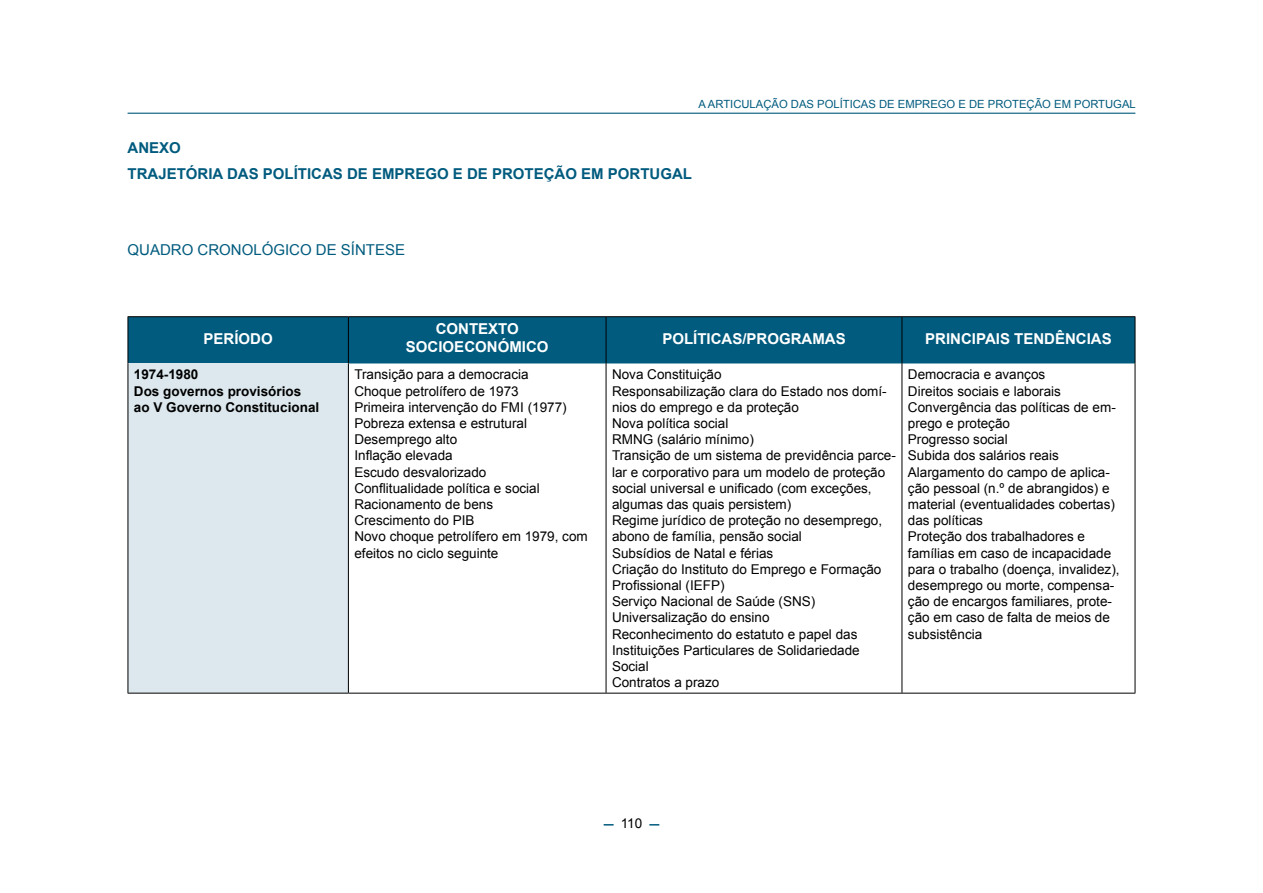
<style>
.page{position:relative;width:1263px;height:893px;background:#fff}
.page>*{position:absolute;margin:0;border:0;box-sizing:border-box;transform-origin:0 0}
.t1{font:700 15px/18px "Arial";color:#fff;text-align:center}
.t2{font:700 15px/25.5px "Arial";color:#015b7e}
.t3{font:15px "Arial";color:#015b7e}
.t4{font:13.5px/16.2px "Arial";color:#000}
.t5{font:700 13.5px/16.2px "Arial";color:#000}
.t6{font:11.25px "Arial";color:#015b7e}
</style>
<div class="page">
<div style="left:129px;top:317px;width:1006px;height:46px;background:#015b7e"></div>
<div style="left:128px;top:363px;width:220px;height:330px;background:#dce8ed"></div>
<hr style="left:128px;top:316px;width:220px;height:1px;background:#000">
<hr style="left:128px;top:317px;width:1px;height:46px;background:#000">
<hr style="left:348px;top:316px;width:258px;height:1px;background:#000">
<hr style="left:348px;top:317px;width:1px;height:46px;background:#000">
<hr style="left:606px;top:316px;width:296px;height:1px;background:#000">
<hr style="left:606px;top:317px;width:1px;height:46px;background:#000">
<hr style="left:902px;top:316px;width:233px;height:1px;background:#000">
<hr style="left:901px;top:317px;width:1px;height:46px;background:#000">
<hr style="left:1135px;top:317px;width:1px;height:46px;background:#000">
<hr style="left:128px;top:363px;width:1px;height:330px;background:#000">
<hr style="left:348px;top:363px;width:1px;height:330px;background:#000">
<hr style="left:606px;top:363px;width:1px;height:330px;background:#000">
<hr style="left:901px;top:363px;width:1px;height:330px;background:#000">
<hr style="left:1135px;top:363px;width:1px;height:330px;background:#000">
<hr style="left:128px;top:693px;width:220px;height:1px;background:#000">
<hr style="left:348px;top:693px;width:258px;height:1px;background:#000">
<hr style="left:606px;top:693px;width:296px;height:1px;background:#000">
<hr style="left:902px;top:693px;width:233px;height:1px;background:#000">
<hr style="left:128px;top:113px;width:1007px;height:1px;background:#015b7e">
<p class="t6" style="left:699px;top:96px;width:439px">A ARTICULAÇÃO DAS POLÍTICAS DE EMPREGO E DE PROTEÇÃO EM PORTUGAL</p>
<p class="t2" style="left:128px;top:136px;width:566px">ANEXO<br>TRAJETÓRIA DAS POLÍTICAS DE EMPREGO E DE PROTEÇÃO EM PORTUGAL</p>
<p class="t3" style="left:128px;top:240px;width:279px">QUADRO CRONOLÓGICO DE SÍNTESE</p>
<p class="t1" style="left:204px;top:330px;width:71px">PERÍODO</p>
<p class="t1" style="left:406px;top:320px;width:144px">CONTEXTO<br>SOCIOECONÓMICO</p>
<p class="t1" style="left:662px;top:330px;width:185px">POLÍTICAS/PROGRAMAS</p>
<p class="t1" style="left:925px;top:330px;width:188px">PRINCIPAIS TENDÊNCIAS</p>
<p class="t5" style="left:134px;top:367px;width:187px">1974-1980<br>Dos governos provisórios ao V Governo Constitucional</p>
<p class="t4" style="left:354px;top:367px;width:235px">Transição para a democracia<br>Choque petrolífero de 1973<br>Primeira intervenção do FMI (1977)<br>Pobreza extensa e estrutural<br>Desemprego alto<br>Inflação elevada<br>Escudo desvalorizado<br>Conflitualidade política e social<br>Racionamento de bens<br>Crescimento do PIB<br>Novo choque petrolífero em 1979, com efeitos no ciclo seguinte</p>
<p class="t4" style="left:612px;top:367px;width:285px">Nova Constituição<br>Responsabilização clara do Estado nos domí&shy;nios do emprego e da proteção<br>Nova política social<br>RMNG (salário mínimo)<br>Transição de um sistema de previdência parce&shy;lar e corporativo para um modelo de proteção social universal e unificado (com exceções, algumas das quais persistem)<br>Regime jurídico de proteção no desemprego, abono de família, pensão social<br>Subsídios de Natal e férias<br>Criação do Instituto do Emprego e Formação<br>Profissional (IEFP)<br>Serviço Nacional de Saúde (SNS)<br>Universalização do ensino<br>Reconhecimento do estatuto e papel das<br>Instituições Particulares de Solidariedade<br>Social<br>Contratos a prazo</p>
<p class="t4" style="left:908px;top:367px;width:213px">Democracia e avanços<br>Direitos sociais e laborais<br>Convergência das políticas de em&shy;prego e proteção<br>Progresso social<br>Subida dos salários reais<br>Alargamento do campo de aplica&shy;ção pessoal (n.º de abrangidos) e material (eventualidades cobertas) das políticas<br>Proteção dos trabalhadores e famílias em caso de incapacidade para o trabalho (doença, invalidez), desemprego ou morte, compensa&shy;ção de encargos familiares, prote&shy;ção em caso de falta de meios de subsistência</p>
<p class="t4" style="left:621px;top:815px;width:23px">110</p>
</div>
